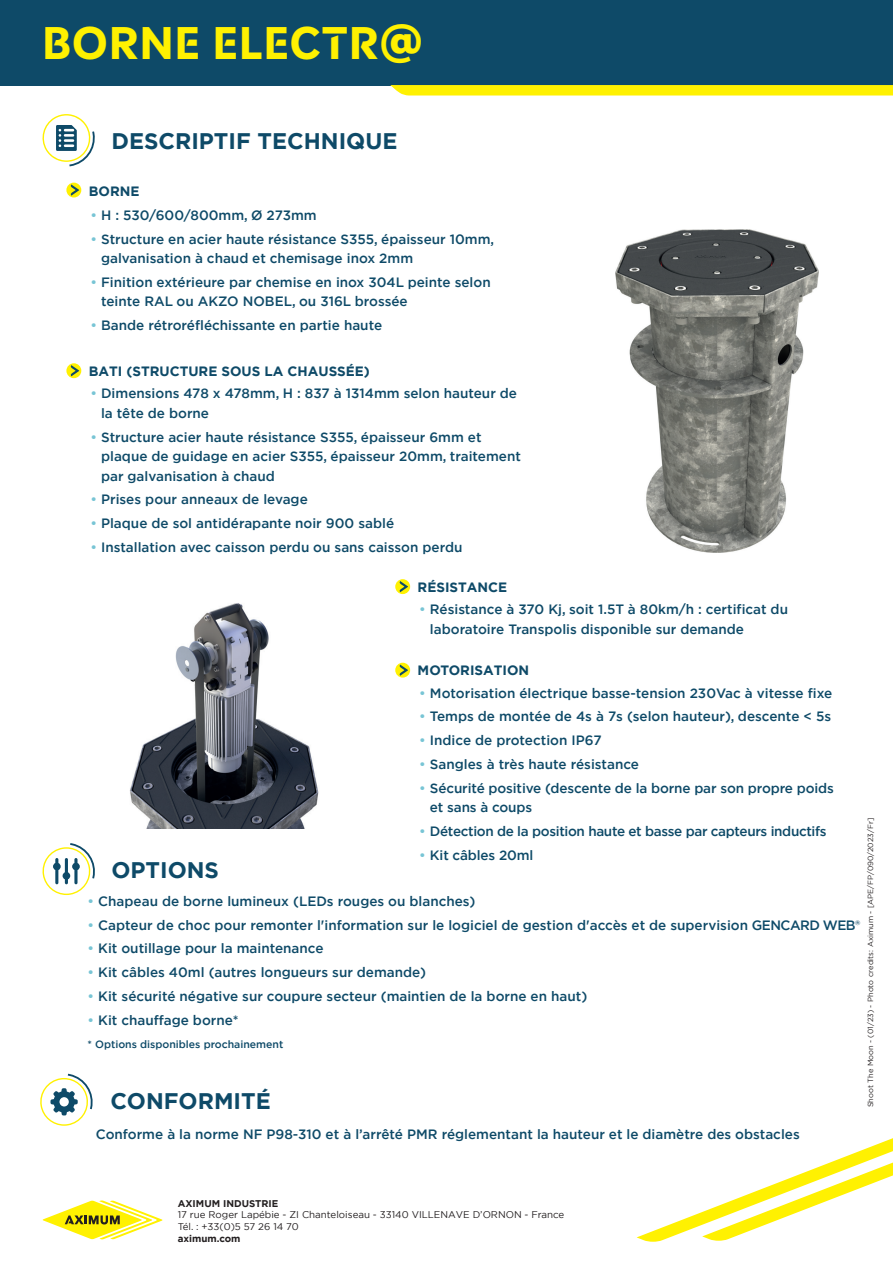
<style>
.page{position:relative;width:893px;height:1263px;background:#fff}
.page>*{position:absolute;margin:0;border:0;box-sizing:border-box;transform-origin:0 0}
.t1{font:700 45px "Colas";letter-spacing:.03em;color:#fff101}
.t2{font:700 22.5px "Gotham";color:#0e4a68}
.t3{font:500 13.5px/19.5px "Gotham";color:#0e4a68}
.t4{font:700 13.5px "Gotham";color:#0e4a68}
.t5{font:500 13.5px "Gotham";letter-spacing:-.025em;color:#0e4a68}
.t6{font:500 10.5px "Gotham";color:#0e4a68}
.t7{font:9.75px/11.7px "Gotham";color:#231f20}
.t8{font:700 9.75px "Gotham";color:#231f20}
.t9{font:7.5px "Gotham";color:#231f20}
.s1{color:#78c5d5}
</style>
<div class="page">
<svg style="left:43px;top:1200px;width:119px;height:39px"></svg>
<svg style="left:66px;top:183px;width:15px;height:14px"></svg>
<svg style="left:71px;top:184px;width:8px;height:12px"></svg>
<svg style="left:66px;top:363px;width:15px;height:15px"></svg>
<svg style="left:71px;top:365px;width:8px;height:11px"></svg>
<svg style="left:395px;top:579px;width:15px;height:15px"></svg>
<svg style="left:399px;top:581px;width:9px;height:11px"></svg>
<svg style="left:395px;top:663px;width:15px;height:15px"></svg>
<svg style="left:399px;top:664px;width:9px;height:12px"></svg>
<svg style="left:40px;top:1074px;width:53px;height:52px"></svg>
<svg style="left:42px;top:843px;width:53px;height:52px"></svg>
<img style="left:615px;top:229px;width:204px;height:324px">
<img style="left:130px;top:603px;width:189px;height:225px">
<div style="left:0;top:0;width:893px;height:85px;background:#0e4a68"></div>
<svg style="left:390px;top:85px;width:503px;height:10px;background:#fdf004"></svg>
<svg style="left:637px;top:1138px;width:256px;height:104px"></svg>
<svg style="left:42px;top:114px;width:53px;height:52px"></svg>
<h1 class="t1" style="left:43px;top:17px;width:382px">BOrNE ELECTR@</h1>
<h2 class="t2" style="left:111px;top:126px;width:288px">DESCRIPTIF TECHNIQUE</h2>
<p class="t4" style="left:89px;top:182px;width:52px">BORNE</p>
<p class="t3" style="left:90px;top:205px;width:228px"><span class="s1">•</span> H : 530/600/800mm, Ø 273mm</p>
<p class="t3" style="left:101px;top:229px;width:395px;text-indent:-11px"><span class="s1">•</span> Structure en acier haute résistance S355, épaisseur 10mm, galvanisation à chaud et chemisage inox 2mm</p>
<p class="t3" style="left:101px;top:272px;width:391px;text-indent:-11px"><span class="s1">•</span> Finition extérieure par chemise en inox 304L peinte selon teinte RAL ou AKZO NOBEL, ou 316L brossée</p>
<p class="t3" style="left:90px;top:315px;width:293px"><span class="s1">•</span> Bande rétroréfléchissante en partie haute</p>
<p class="t4" style="left:89px;top:362px;width:283px">BATI (STRUCTURE SOUS LA CHAUSSÉE)</p>
<p class="t3" style="left:101px;top:384px;width:417px;text-indent:-11px"><span class="s1">•</span> Dimensions 478 x 478mm, H : 837 à 1314mm selon hauteur de la tête de borne</p>
<p class="t3" style="left:101px;top:427px;width:421px;text-indent:-11px"><span class="s1">•</span> Structure acier haute résistance S355, épaisseur 6mm et plaque de guidage en acier S355, épaisseur 20mm, traitement par galvanisation à chaud</p>
<p class="t3" style="left:90px;top:490px;width:219px"><span class="s1">•</span> Prises pour anneaux de levage</p>
<p class="t3" style="left:90px;top:513px;width:305px"><span class="s1">•</span> Plaque de sol antidérapante noir 900 sablé</p>
<p class="t3" style="left:90px;top:537px;width:374px"><span class="s1">•</span> Installation avec caisson perdu ou sans caisson perdu</p>
<p class="t4" style="left:418px;top:578px;width:91px">RÉSISTANCE</p>
<p class="t3" style="left:430px;top:599px;width:360px;text-indent:-11px"><span class="s1">•</span> Résistance à 370 Kj, soit 1.5T à 80km/h : certificat du laboratoire Transpolis disponible sur demande</p>
<p class="t4" style="left:418px;top:662px;width:113px">MOTORISATION</p>
<p class="t3" style="left:419px;top:683px;width:414px"><span class="s1">•</span> Motorisation électrique basse-tension 230Vac à vitesse fixe</p>
<p class="t3" style="left:419px;top:707px;width:414px"><span class="s1">•</span> Temps de montée de 4s à 7s (selon hauteur), descente &lt; 5s</p>
<p class="t3" style="left:419px;top:730px;width:184px"><span class="s1">•</span> Indice de protection IP67</p>
<p class="t3" style="left:419px;top:754px;width:221px"><span class="s1">•</span> Sangles à très haute résistance</p>
<p class="t3" style="left:430px;top:778px;width:405px;text-indent:-11px"><span class="s1">•</span> Sécurité positive (descente de la borne par son propre poids et sans à coups</p>
<p class="t5" style="left:419px;top:822px;width:409px"><span class="s1">•</span> Détection de la position haute et basse par capteurs inductifs</p>
<p class="t3" style="left:419px;top:845px;width:116px"><span class="s1">•</span> Kit câbles 20ml</p>
<p class="t9" style="left:866px;top:1107px;width:291px;rotate:-90deg">Shoot The Moon - (01/23) - Photo credits: Aximum - [APE/FP/090/2023/Fr]</p>
<h2 class="t2" style="left:111px;top:855px;width:109px">OPTIONS</h2>
<p class="t3" style="left:88px;top:891px;width:389px"><span class="s1">•</span> Chapeau de borne lumineux (LEDs rouges ou blanches)</p>
<p class="t3" style="left:88px;top:915px;width:774px"><span class="s1">•</span> Capteur de choc pour remonter l'information sur le logiciel de gestion d'accès et de supervision GENCARD WEB®</p>
<p class="t3" style="left:88px;top:939px;width:237px"><span class="s1">•</span> Kit outillage pour la maintenance</p>
<p class="t3" style="left:88px;top:962px;width:340px"><span class="s1">•</span> Kit câbles 40ml (autres longueurs sur demande)</p>
<p class="t3" style="left:88px;top:986px;width:501px"><span class="s1">•</span> Kit sécurité négative sur coupure secteur (maintien de la borne en haut)</p>
<p class="t3" style="left:88px;top:1010px;width:152px"><span class="s1">•</span> Kit chauffage borne*</p>
<p class="t6" style="left:88px;top:1038px;width:197px">* Options disponibles prochainement</p>
<h2 class="t2" style="left:110px;top:1086px;width:162px">CONFORMITÉ</h2>
<p class="t3" style="left:96px;top:1124px;width:705px">Conforme à la norme NF P98-310 et à l’arrêté PMR réglementant la hauteur et le diamètre des obstacles</p>
<p class="t8" style="left:178px;top:1197px;width:102px">AXIMUM INDUSTRIE</p>
<p class="t7" style="left:178px;top:1209px;width:388px">17 rue Roger Lapébie - ZI Chanteloiseau - 33140 VILLENAVE D’ORNON - France<br>Tél. : +33(0)5 57 26 14 70</p>
<p class="t8" style="left:178px;top:1232px;width:64px">aximum.com</p>
</div>
